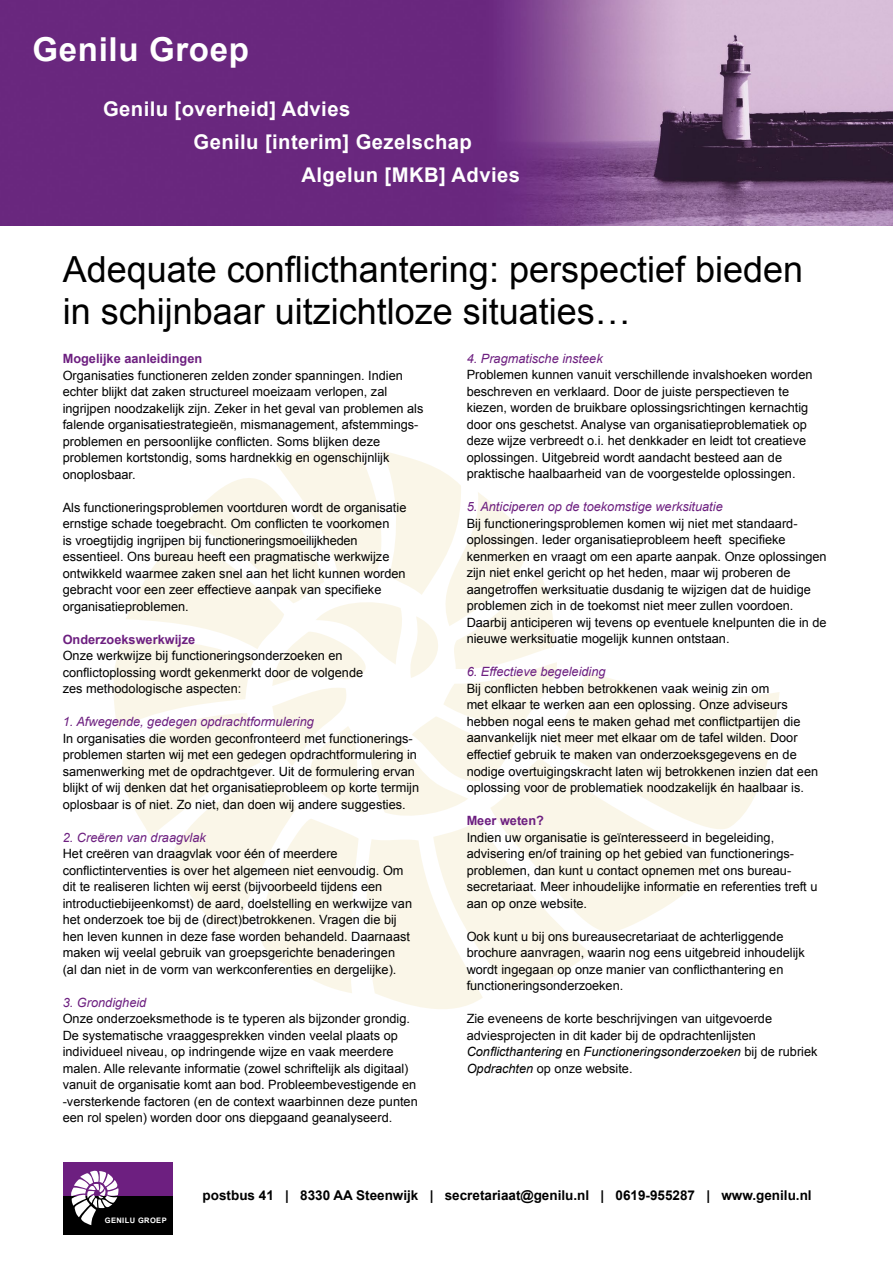
<style>
.page{position:relative;width:893px;height:1263px;background:#fff}
.page>*{position:absolute;margin:0;border:0;box-sizing:border-box;transform-origin:0 0}
.t1{font:36px/42px "Arial";color:#000}
.t2{font:700 33px "Arial";letter-spacing:.02em;color:#fff}
.t3{font:700 20.25px "Arial";letter-spacing:.02em;color:#fff}
.t4{font:700 13.5px "Arial";color:#000}
.t5{font:12.75px/16.5px "Arial";color:#000}
.t6{font:italic 12.75px "Arial";color:#6d1f80}
.t7{font:700 12.75px "Arial";color:#6d1f80}
.t8{font:700 7.5px "Arial";letter-spacing:.05em;color:#fff}
.s1{font-style:italic}
</style>
<div class="page">
<img style="left:0;top:0;width:893px;height:225px">
<div style="left:63px;top:1162px;width:110px;height:35px;background:#6d1f80"></div>
<div style="left:63px;top:1196px;width:110px;height:39px;background:#000"></div>
<svg style="left:71px;top:1170px;width:48px;height:55px"></svg>
<svg style="left:113px;top:449px;width:667px;height:560px"></svg>
<h2 class="t2" style="left:33px;top:28px;width:218px">Genilu Groep</h2>
<h3 class="t3" style="left:103px;top:95px;width:249px">Genilu [overheid] Advies</h3>
<h3 class="t3" style="left:194px;top:128px;width:280px">Genilu [interim] Gezelschap</h3>
<h3 class="t3" style="left:301px;top:161px;width:220px">Algelun [MKB] Advies</h3>
<h1 class="t1" style="left:63px;top:249px;width:742px">Adequate conflicthantering: perspectief bieden in schijnbaar uitzichtloze situaties…</h1>
<p class="t7" style="left:63px;top:350px;width:141px">Mogelijke aanleidingen</p>
<p class="t5" style="left:63px;top:367px;width:362px">Organisaties functioneren zelden zonder spanningen. Indien echter blijkt dat zaken structureel moeizaam verlopen, zal ingrijpen noodzakelijk zijn. Zeker in het geval van problemen als falende organisatiestrategieën, mismanagement, afstemmings&shy;problemen en persoonlijke conflicten. Soms blijken deze problemen kortstondig, soms hardnekkig en ogenschijnlijk onoplosbaar.</p>
<p class="t5" style="left:63px;top:499px;width:345px">Als functioneringsproblemen voortduren wordt de organisatie ernstige schade toegebracht. Om conflicten te voorkomen<br>is vroegtijdig ingrijpen bij functioneringsmoeilijkheden essentieel. Ons bureau heeft een pragmatische werkwijze ontwikkeld waarmee zaken snel aan het licht kunnen worden gebracht voor een zeer effectieve aanpak van specifieke organisatieproblemen.</p>
<p class="t7" style="left:63px;top:630px;width:134px">Onderzoekswerkwijze</p>
<p class="t5" style="left:63px;top:647px;width:302px">Onze werkwijze bij functioneringsonderzoeken en conflictoplossing wordt gekenmerkt door de volgende zes methodologische aspecten:</p>
<p class="t6" style="left:63px;top:713px;width:253px">1. Afwegende, gedegen opdrachtformulering</p>
<p class="t5" style="left:63px;top:730px;width:358px">In organisaties die worden geconfronteerd met functionerings&shy;problemen starten wij met een gedegen opdrachtformulering in samenwerking met de opdrachtgever. Uit de formulering ervan blijkt of wij denken dat het organisatieprobleem op korte termijn oplosbaar is of niet. Zo niet, dan doen wij andere suggesties.</p>
<p class="t6" style="left:63px;top:829px;width:145px">2. Creëren van draagvlak</p>
<p class="t5" style="left:63px;top:845px;width:351px">Het creëren van draagvlak voor één of meerdere conflictinterventies is over het algemeen niet eenvoudig. Om dit te realiseren lichten wij eerst (bijvoorbeeld tijdens een introductiebijeenkomst) de aard, doelstelling en werkwijze van het onderzoek toe bij de (direct)betrokkenen. Vragen die bij hen leven kunnen in deze fase worden behandeld. Daarnaast maken wij veelal gebruik van groepsgerichte benaderingen (al dan niet in de vorm van werkconferenties en dergelijke).</p>
<p class="t6" style="left:63px;top:994px;width:85px">3. Grondigheid</p>
<p class="t5" style="left:63px;top:1010px;width:357px">Onze onderzoeksmethode is te typeren als bijzonder grondig.<br>De systematische vraaggesprekken vinden veelal plaats op individueel niveau, op indringende wijze en vaak meerdere malen. Alle relevante informatie (zowel schriftelijk als digitaal) vanuit de organisatie komt aan bod. Probleembevestigende en -versterkende factoren (en de context waarbinnen deze punten een rol spelen) worden door ons diepgaand geanalyseerd.</p>
<p class="t6" style="left:467px;top:350px;width:138px">4. Pragmatische insteek</p>
<p class="t5" style="left:467px;top:367px;width:347px">Problemen kunnen vanuit verschillende invalshoeken worden beschreven en verklaard. Door de juiste perspectieven te kiezen, worden de bruikbare oplossingsrichtingen kernachtig door ons geschetst. Analyse van organisatieproblematiek op deze wijze verbreedt o.i. het denkkader en leidt tot creatieve oplossingen. Uitgebreid wordt aandacht besteed aan de praktische haalbaarheid van de voorgestelde oplossingen.</p>
<p class="t6" style="left:467px;top:499px;width:258px">5. Anticiperen op de toekomstige werksituatie</p>
<p class="t5" style="left:467px;top:515px;width:362px">Bij functioneringsproblemen komen wij niet met standaard&shy;oplossingen. Ieder organisatieprobleem heeft specifieke kenmerken en vraagt om een aparte aanpak. Onze oplossingen zijn niet enkel gericht op het heden, maar wij proberen de aangetroffen werksituatie dusdanig te wijzigen dat de huidige problemen zich in de toekomst niet meer zullen voordoen.<br>Daarbij anticiperen wij tevens op eventuele knelpunten die in de nieuwe werksituatie mogelijk kunnen ontstaan.</p>
<p class="t6" style="left:467px;top:664px;width:140px">6. Effectieve begeleiding</p>
<p class="t5" style="left:467px;top:680px;width:353px">Bij conflicten hebben betrokkenen vaak weinig zin om<br>met elkaar te werken aan een oplossing. Onze adviseurs hebben nogal eens te maken gehad met conflictpartijen die aanvankelijk niet meer met elkaar om de tafel wilden. Door effectief gebruik te maken van onderzoeksgegevens en de nodige overtuigingskracht laten wij betrokkenen inzien dat een oplossing voor de problematiek noodzakelijk én haalbaar is.</p>
<p class="t7" style="left:467px;top:812px;width:79px">Meer weten?</p>
<p class="t5" style="left:467px;top:829px;width:352px">Indien uw organisatie is geïnteresseerd in begeleiding, advisering en/of training op het gebied van functionerings&shy;problemen, dan kunt u contact opnemen met ons bureau&shy;secretariaat. Meer inhoudelijke informatie en referenties treft u aan op onze website.</p>
<p class="t5" style="left:467px;top:928px;width:340px">Ook kunt u bij ons bureausecretariaat de achterliggende brochure aanvragen, waarin nog eens uitgebreid inhoudelijk wordt ingegaan op onze manier van conflicthantering en functioneringsonderzoeken.</p>
<p class="t5" style="left:467px;top:1010px;width:352px">Zie eveneens de korte beschrijvingen van uitgevoerde adviesprojecten in dit kader bij de opdrachtenlijsten <span class="s1">Conflicthantering</span> en <span class="s1">Functioneringsonderzoeken</span> bij de rubriek <span class="s1">Opdrachten</span> op onze website.</p>
<p class="t8" style="left:105px;top:1215px;width:63px">GENILU GROEP</p>
<p class="t4" style="left:203px;top:1186px;width:611px">postbus 41 | 8330 AA Steenwijk | secretariaat@genilu.nl | 0619-955287 | www.genilu.nl</p>
</div>
